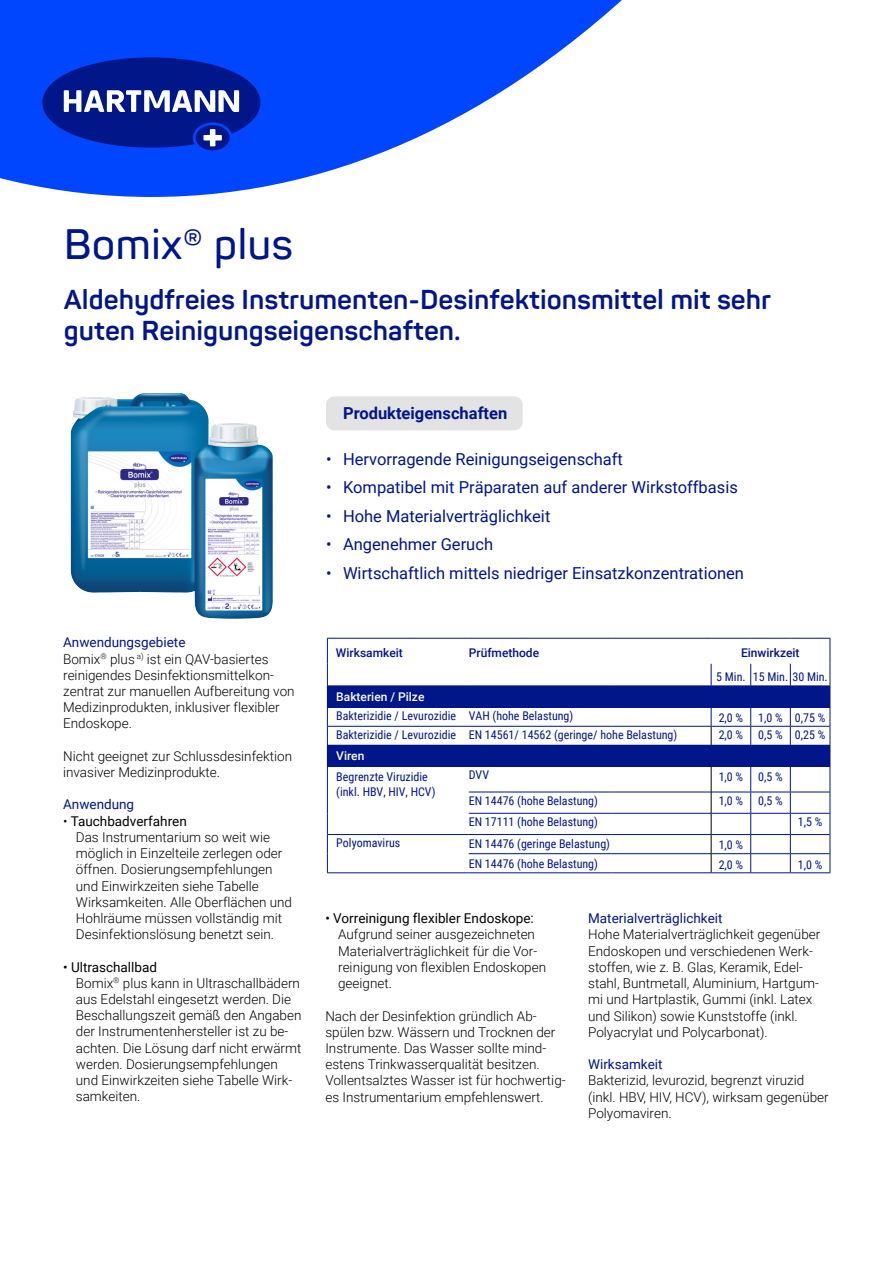
<style>
.page{position:relative;width:893px;height:1263px;background:#fff}
.page>*{position:absolute;margin:0;border:0;box-sizing:border-box;transform-origin:0 0}
.BU{font:600 42px "Panton";color:#001689}
.t1{font:700 27px "Panton";color:#001689}
.t2{font:16.5px "Roboto";color:#001689}
.t3{font:700 16.5px "Roboto";color:#001689}
.t4{font:300 13.5px/16.2px "Roboto";color:#000}
.t5{font:13.5px "Roboto";color:#000}
.t6{font:13.5px "Roboto";color:#001689}
.t7{font:12px "Roboto Condensed";color:#001689}
.t8{font:500 12px "Roboto";color:#001689}
.t9{font:500 12px "Roboto";color:#fff}
.s1{font-weight:300}
</style>
<div class="page">
<div style="left:326px;top:396px;width:197px;height:34px;background:#e3e3e3;border-radius:9px"></div>
<img style="left:71px;top:393px;width:145px;height:225px">
<div style="left:327px;top:686px;width:503px;height:21px;background:#001689"></div>
<div style="left:327px;top:745px;width:503px;height:21px;background:#001689"></div>
<svg style="left:711px;top:664px;width:1px;height:22px"></svg>
<svg style="left:750px;top:664px;width:1px;height:22px"></svg>
<svg style="left:790px;top:664px;width:1px;height:22px"></svg>
<svg style="left:750px;top:707px;width:1px;height:38px"></svg>
<svg style="left:790px;top:707px;width:1px;height:38px"></svg>
<svg style="left:750px;top:767px;width:1px;height:105px"></svg>
<svg style="left:790px;top:767px;width:1px;height:105px"></svg>
<hr style="left:328px;top:726px;width:141px;height:1px;background:#001689">
<hr style="left:469px;top:726px;width:142px;height:1px;background:#001689">
<hr style="left:611px;top:726px;width:100px;height:1px;background:#001689">
<hr style="left:711px;top:726px;width:40px;height:1px;background:#001689">
<hr style="left:751px;top:726px;width:39px;height:1px;background:#001689">
<hr style="left:790px;top:726px;width:40px;height:1px;background:#001689">
<hr style="left:328px;top:766px;width:141px;height:1px;background:#001689">
<hr style="left:469px;top:766px;width:142px;height:1px;background:#001689">
<hr style="left:611px;top:766px;width:100px;height:1px;background:#001689">
<hr style="left:711px;top:766px;width:40px;height:1px;background:#001689">
<hr style="left:751px;top:766px;width:39px;height:1px;background:#001689">
<hr style="left:790px;top:766px;width:40px;height:1px;background:#001689">
<hr style="left:711px;top:792px;width:40px;height:1px;background:#001689">
<hr style="left:751px;top:792px;width:39px;height:1px;background:#001689">
<hr style="left:328px;top:834px;width:141px;height:1px;background:#001689">
<hr style="left:469px;top:792px;width:142px;height:1px;background:#001689">
<hr style="left:611px;top:792px;width:100px;height:1px;background:#001689">
<hr style="left:790px;top:792px;width:40px;height:1px;background:#001689">
<hr style="left:469px;top:813px;width:142px;height:1px;background:#001689">
<hr style="left:611px;top:813px;width:100px;height:1px;background:#001689">
<hr style="left:711px;top:813px;width:40px;height:1px;background:#001689">
<hr style="left:751px;top:813px;width:39px;height:1px;background:#001689">
<hr style="left:790px;top:813px;width:40px;height:1px;background:#001689">
<hr style="left:469px;top:834px;width:142px;height:1px;background:#001689">
<hr style="left:611px;top:834px;width:100px;height:1px;background:#001689">
<hr style="left:711px;top:834px;width:40px;height:1px;background:#001689">
<hr style="left:751px;top:834px;width:39px;height:1px;background:#001689">
<hr style="left:790px;top:834px;width:40px;height:1px;background:#001689">
<hr style="left:469px;top:853px;width:142px;height:1px;background:#001689">
<hr style="left:611px;top:853px;width:100px;height:1px;background:#001689">
<hr style="left:711px;top:853px;width:40px;height:1px;background:#001689">
<hr style="left:751px;top:853px;width:39px;height:1px;background:#001689">
<hr style="left:790px;top:853px;width:40px;height:1px;background:#001689">
<hr style="left:327px;top:872px;width:142px;height:1px;background:#001689">
<hr style="left:469px;top:872px;width:142px;height:1px;background:#001689">
<hr style="left:611px;top:872px;width:100px;height:1px;background:#001689">
<hr style="left:711px;top:872px;width:40px;height:1px;background:#001689">
<hr style="left:751px;top:872px;width:39px;height:1px;background:#001689">
<hr style="left:790px;top:872px;width:40px;height:1px;background:#001689">
<svg style="left:711px;top:707px;width:1px;height:38px"></svg>
<svg style="left:711px;top:767px;width:1px;height:105px"></svg>
<hr style="left:327px;top:638px;width:142px;height:1px;background:#001689">
<hr style="left:469px;top:638px;width:142px;height:1px;background:#001689">
<hr style="left:611px;top:638px;width:100px;height:1px;background:#001689">
<hr style="left:711px;top:638px;width:40px;height:1px;background:#001689">
<hr style="left:751px;top:638px;width:39px;height:1px;background:#001689">
<hr style="left:790px;top:638px;width:40px;height:1px;background:#001689">
<svg style="left:327px;top:639px;width:1px;height:233px"></svg>
<svg style="left:830px;top:639px;width:1px;height:233px"></svg>
<svg style="left:0;top:0;width:622px;height:197px;fill:#0045ff"></svg>
<div style="left:196px;top:125px;width:34px;height:25px;background:#001689;border-radius:50%"></div>
<svg style="left:42px;top:57px;width:218px;height:91px;background:#1d3aaf"></svg>
<p class="BU" style="left:64px;top:219px;width:231px">Bomix® plus</p>
<p class="t1" style="left:64px;top:282px;width:709px">Aldehydfreies Instrumenten-Desinfektionsmittel mit sehr</p>
<p class="t1" style="left:64px;top:314px;width:398px">guten Reinigungseigenschaften.</p>
<p class="t6" style="left:63px;top:633px;width:124px">Anwendungsgebiete</p>
<p class="t4" style="left:63px;top:650px;width:233px">Bomix<sup>®</sup> plus <sup>a)</sup> ist ein QAV-basiertes reinigendes Desinfektionsmittelkon&shy;zentrat zur manuellen Aufbereitung von Medizinprodukten, inklusiver flexibler Endoskope.</p>
<p class="t4" style="left:63px;top:747px;width:230px">Nicht geeignet zur Schlussdesinfektion invasiver Medizinprodukte.</p>
<p class="t6" style="left:63px;top:795px;width:73px">Anwendung</p>
<p class="t5" style="left:63px;top:811px;width:125px"><span class="s1">•</span> Tauchbadverfahren</p>
<p class="t4" style="left:76px;top:828px;width:218px">Das Instrumentarium so weit wie möglich in Einzelteile zerlegen oder öffnen. Dosierungsempfehlungen und Einwirkzeiten siehe Tabelle Wirksamkeiten. Alle Oberflächen und Hohlräume müssen vollständig mit Desinfektionslösung benetzt sein.</p>
<p class="t5" style="left:63px;top:957px;width:95px">• Ultraschallbad</p>
<p class="t4" style="left:76px;top:974px;width:227px">Bomix<sup>®</sup> plus kann in Ultraschallbädern aus Edelstahl eingesetzt werden. Die Beschallungszeit gemäß den Angaben der Instrumentenhersteller ist zu be&shy;achten. Die Lösung darf nicht erwärmt werden. Dosierungsempfehlungen und Einwirkzeiten siehe Tabelle Wirk&shy;samkeiten.</p>
<p class="t3" style="left:343px;top:402px;width:166px">Produkteigenschaften</p>
<p class="t2" style="left:326px;top:447px;width:299px">• Hervorragende Reinigungseigenschaft</p>
<p class="t2" style="left:326px;top:476px;width:413px">• Kompatibel mit Präparaten auf anderer Wirkstoffbasis</p>
<p class="t2" style="left:326px;top:504px;width:226px">• Hohe Materialverträglichkeit</p>
<p class="t2" style="left:326px;top:533px;width:169px">• Angenehmer Geruch</p>
<p class="t2" style="left:326px;top:561px;width:420px">• Wirtschaftlich mittels niedriger Einsatzkonzentrationen</p>
<p class="t8" style="left:336px;top:645px;width:68px">Wirksamkeit</p>
<p class="t8" style="left:469px;top:645px;width:72px">Prüfmethode</p>
<p class="t8" style="left:741px;top:645px;width:60px">Einwirkzeit</p>
<p class="t7" style="left:716px;top:668px;width:31px">5 Min.</p>
<p class="t7" style="left:753px;top:668px;width:76px">15 Min. 30 Min.</p>
<p class="t9" style="left:336px;top:688px;width:90px">Bakterien / Pilze</p>
<p class="t7" style="left:336px;top:707px;width:121px">Bakterizidie / Levurozidie</p>
<p class="t7" style="left:469px;top:707px;width:106px">VAH (hohe Belastung)</p>
<p class="t7" style="left:719px;top:709px;width:26px">2,0 %</p>
<p class="t7" style="left:758px;top:709px;width:26px">1,0 %</p>
<p class="t7" style="left:795px;top:709px;width:32px">0,75 %</p>
<p class="t7" style="left:336px;top:726px;width:121px">Bakterizidie / Levurozidie</p>
<p class="t7" style="left:469px;top:726px;width:210px">EN 14561/ 14562 (geringe/ hohe Belastung)</p>
<p class="t7" style="left:719px;top:726px;width:26px">2,0 %</p>
<p class="t7" style="left:758px;top:726px;width:26px">0,5 %</p>
<p class="t7" style="left:795px;top:726px;width:32px">0,25 %</p>
<p class="t9" style="left:336px;top:747px;width:30px">Viren</p>
<p class="t7" style="left:336px;top:769px;width:93px">Begrenzte Viruzidie</p>
<p class="t7" style="left:336px;top:784px;width:101px">(inkl. HBV, HIV, HCV)</p>
<p class="t7" style="left:469px;top:767px;width:22px">DVV</p>
<p class="t7" style="left:719px;top:769px;width:26px">1,0 %</p>
<p class="t7" style="left:758px;top:769px;width:26px">0,5 %</p>
<p class="t7" style="left:469px;top:792px;width:131px">EN 14476 (hohe Belastung)</p>
<p class="t7" style="left:719px;top:792px;width:26px">1,0 %</p>
<p class="t7" style="left:758px;top:792px;width:26px">0,5 %</p>
<p class="t7" style="left:469px;top:813px;width:131px">EN 17111 (hohe Belastung)</p>
<p class="t7" style="left:798px;top:813px;width:26px">1,5 %</p>
<p class="t7" style="left:336px;top:835px;width:66px">Polyomavirus</p>
<p class="t7" style="left:469px;top:836px;width:143px">EN 14476 (geringe Belastung)</p>
<p class="t7" style="left:719px;top:837px;width:26px">1,0 %</p>
<p class="t7" style="left:469px;top:855px;width:131px">EN 14476 (hohe Belastung)</p>
<p class="t7" style="left:719px;top:856px;width:26px">2,0 %</p>
<p class="t7" style="left:798px;top:857px;width:26px">1,0 %</p>
<p class="t5" style="left:325px;top:909px;width:210px">• Vorreinigung flexibler Endoskope:</p>
<p class="t4" style="left:338px;top:926px;width:209px">Aufgrund seiner ausgezeichneten<br>Materialverträglichkeit für die Vor&shy;reinigung von flexiblen Endoskopen geeignet.</p>
<p class="t4" style="left:325px;top:1007px;width:241px">Nach der Desinfektion gründlich Ab&shy;spülen bzw. Wässern und Trocknen der Instrumente. Das Wasser sollte mind&shy;estens Trinkwasserqualität besitzen.<br>Vollentsalztes Wasser ist für hochwertig&shy;es Instrumentarium empfehlenswert.</p>
<p class="t6" style="left:588px;top:909px;width:136px">Materialverträglichkeit</p>
<p class="t4" style="left:588px;top:926px;width:234px">Hohe Materialverträglichkeit gegenüber Endoskopen und verschiedenen Werk&shy;stoffen, wie z. B. Glas, Keramik, Edel&shy;stahl, Buntmetall, Aluminium, Hartgum&shy;mi und Hartplastik, Gummi (inkl. Latex und Silikon) sowie Kunststoffe (inkl.<br>Polyacrylat und Polycarbonat).</p>
<p class="t6" style="left:588px;top:1055px;width:76px">Wirksamkeit</p>
<p class="t4" style="left:588px;top:1072px;width:242px">Bakterizid, levurozid, begrenzt viruzid (inkl. HBV, HIV, HCV), wirksam gegenüber<br>Polyomaviren.</p>
</div>
